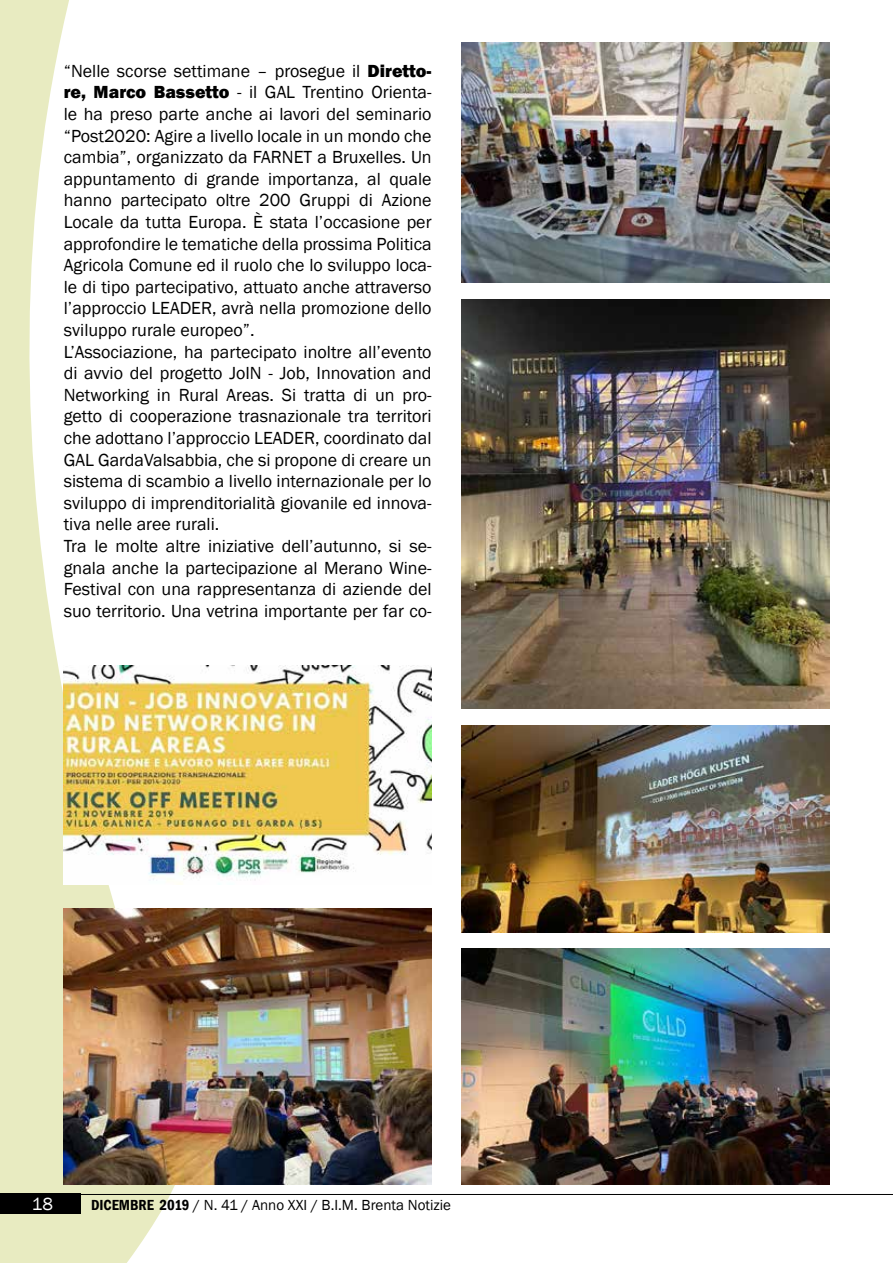
<style>
.page{position:relative;width:893px;height:1263px;background:#fff}
.page>*{position:absolute;margin:0;border:0;box-sizing:border-box;transform-origin:0 0}
.t1{font:18px/21.6px "Franklin Gothic";color:#000}
.t2{font:18px "Franklin Gothic";color:#fff}
.t3{font:15px "Franklin Gothic";color:#000}
.s1{font-weight:800}
.s2{font-weight:600;font-stretch:condensed}
</style>
<div class="page">
<svg style="left:0;top:0;width:376px;height:1263px"></svg>
<hr style="left:0;top:1194px;width:893px;height:1px;background:#000">
<div style="left:0;top:1194px;width:80px;height:20px;background:#000"></div>
<img style="left:64px;top:665px;width:368px;height:219px">
<img style="left:64px;top:908px;width:368px;height:276px">
<img style="left:461px;top:43px;width:368px;height:240px">
<img style="left:461px;top:300px;width:368px;height:409px">
<img style="left:461px;top:726px;width:368px;height:207px">
<img style="left:461px;top:948px;width:368px;height:236px">
<p class="t1" style="left:64px;top:60px;width:369px">“Nelle scorse settimane – prosegue il <span class="s1">Diretto&shy;re, Marco Bassetto</span> - il GAL Trentino Orienta&shy;le ha preso parte anche ai lavori del seminario “Post2020: Agire a livello locale in un mondo che cambia”, organizzato da FARNET a Bruxelles. Un appuntamento di grande importanza, al quale hanno partecipato oltre 200 Gruppi di Azione Locale da tutta Europa. È stata l’occasione per approfondire le tematiche della prossima Politica Agricola Comune ed il ruolo che lo sviluppo loca&shy;le di tipo partecipativo, attuato anche attraverso l’approccio LEADER, avrà nella promozione dello sviluppo rurale europeo”.<br>L’Associazione, ha partecipato inoltre all’evento di avvio del progetto JoIN - Job, Innovation and Networking in Rural Areas. Si tratta di un pro&shy;getto di cooperazione trasnazionale tra territori che adottano l’approccio LEADER, coordinato dal GAL GardaValsabbia, che si propone di creare un sistema di scambio a livello internazionale per lo sviluppo di imprenditorialità giovanile ed innova&shy;tiva nelle aree rurali.<br>Tra le molte altre iniziative dell’autunno, si se&shy;gnala anche la partecipazione al Merano Wine-Festival con una rappresentanza di aziende del suo territorio. Una vetrina importante per far co-</p>
<p class="t2" style="left:32px;top:1193px;width:22px">18</p>
<p class="t3" style="left:91px;top:1195px;width:362px"><span class="s2">DICEMBRE 2019</span> / N. 41 / Anno XXI / B.I.M. Brenta Notizie</p>
</div>
